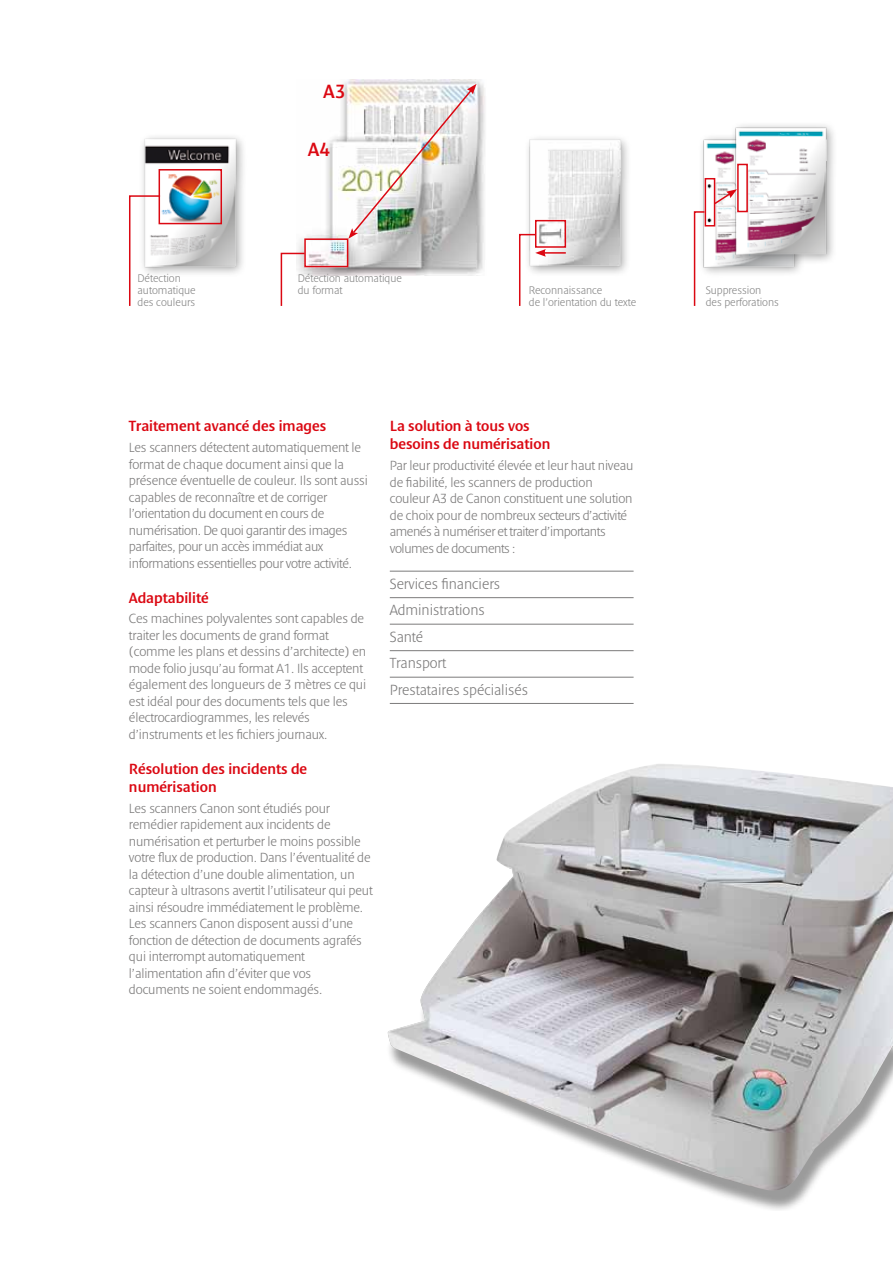
<style>
.page{position:relative;width:893px;height:1263px;background:#fff}
.page>*{position:absolute;margin:0;border:0;box-sizing:border-box;transform-origin:0 0}
.t1{font:600 19.5px "Denda New";color:#db0812}
.t2{font:600 15px/18px "Denda New";color:#db0812}
.t3{font:300 15px/26.5px "Denda New";color:#7c7b7b}
.t4{font:300 13.5px/16.5px "Denda New";letter-spacing:-.01em;color:#7c7b7b}
.t5{font:300 11.25px/12px "Denda New";color:#878787}
</style>
<div class="page">
<img style="left:702px;top:137px;width:28px;height:26px">
<img style="left:344px;top:79px;width:141px;height:197px">
<div style="left:138px;top:133px;width:109px;height:144px;background:#000;opacity:.35"></div>
<img style="left:143px;top:138px;width:95px;height:132px">
<img style="left:528px;top:138px;width:100px;height:135px">
<img style="left:731px;top:125px;width:103px;height:148px">
<svg style="left:129px;top:168px;width:94px;height:138px"></svg>
<svg style="left:519px;top:219px;width:48px;height:87px"></svg>
<svg style="left:693px;top:163px;width:56px;height:143px"></svg>
<svg style="left:280px;top:84px;width:196px;height:222px"></svg>
<div style="left:385px;top:872px;width:508px;height:339px;background:#000;opacity:.4"></div>
<img style="left:388px;top:764px;width:505px;height:426px">
<hr style="left:390px;top:571px;width:244px;height:1px;background:#7c7b7b">
<hr style="left:390px;top:597px;width:244px;height:1px;background:#7c7b7b">
<hr style="left:390px;top:624px;width:244px;height:1px;background:#7c7b7b">
<hr style="left:390px;top:650px;width:244px;height:1px;background:#7c7b7b">
<hr style="left:390px;top:677px;width:244px;height:1px;background:#7c7b7b">
<hr style="left:390px;top:703px;width:244px;height:1px;background:#7c7b7b">
<h1 class="t1" style="left:323px;top:81px;width:24px">A3</h1>
<p class="t5" style="left:138px;top:272px;width:60px">Détection automatique des couleurs</p>
<h1 class="t1" style="left:308px;top:139px;width:24px">A4</h1>
<p class="t5" style="left:298px;top:272px;width:106px">Détection automatique du format</p>
<p class="t5" style="left:529px;top:284px;width:109px">Reconnaissance<br>de l’orientation du texte</p>
<p class="t5" style="left:706px;top:284px;width:75px">Suppression des perforations</p>
<p class="t2" style="left:129px;top:417px;width:199px">Traitement avancé des images</p>
<p class="t4" style="left:129px;top:439px;width:240px">Les scanners détectent automatiquement le format de chaque document ainsi que la présence éventuelle de couleur. Ils sont aussi capables de reconnaître et de corriger l’orientation du document en cours de numérisation. De quoi garantir des images parfaites, pour un accès immédiat aux informations essentielles pour votre activité.</p>
<p class="t2" style="left:129px;top:589px;width:81px">Adaptabilité</p>
<p class="t4" style="left:129px;top:611px;width:239px">Ces machines polyvalentes sont capables de traiter les documents de grand format (comme les plans et dessins d’architecte) en mode folio jusqu’au format A1. Ils acceptent également des longueurs de 3 mètres ce qui est idéal pour des documents tels que les électrocardiogrammes, les relevés d’instruments et les fichiers journaux.</p>
<p class="t2" style="left:129px;top:760px;width:180px">Résolution des incidents de numérisation</p>
<p class="t4" style="left:129px;top:800px;width:245px">Les scanners Canon sont étudiés pour remédier rapidement aux incidents de numérisation et perturber le moins possible votre flux de production. Dans l’éventualité de la détection d’une double alimentation, un capteur à ultrasons avertit l’utilisateur qui peut ainsi résoudre immédiatement le problème.<br>Les scanners Canon disposent aussi d’une fonction de détection de documents agrafés qui interrompt automatiquement l’alimentation afin d’éviter que vos documents ne soient endommagés.</p>
<p class="t2" style="left:390px;top:417px;width:162px">La solution à tous vos besoins de numérisation</p>
<p class="t4" style="left:390px;top:457px;width:245px">Par leur productivité élevée et leur haut niveau de fiabilité, les scanners de production couleur A3 de Canon constituent une solution de choix pour de nombreux secteurs d’activité amenés à numériser et traiter d’importants volumes de documents :</p>
<p class="t3" style="left:390px;top:570px;width:140px">Services financiers<br>Administrations<br>Santé<br>Transport<br>Prestataires spécialisés</p>
</div>
